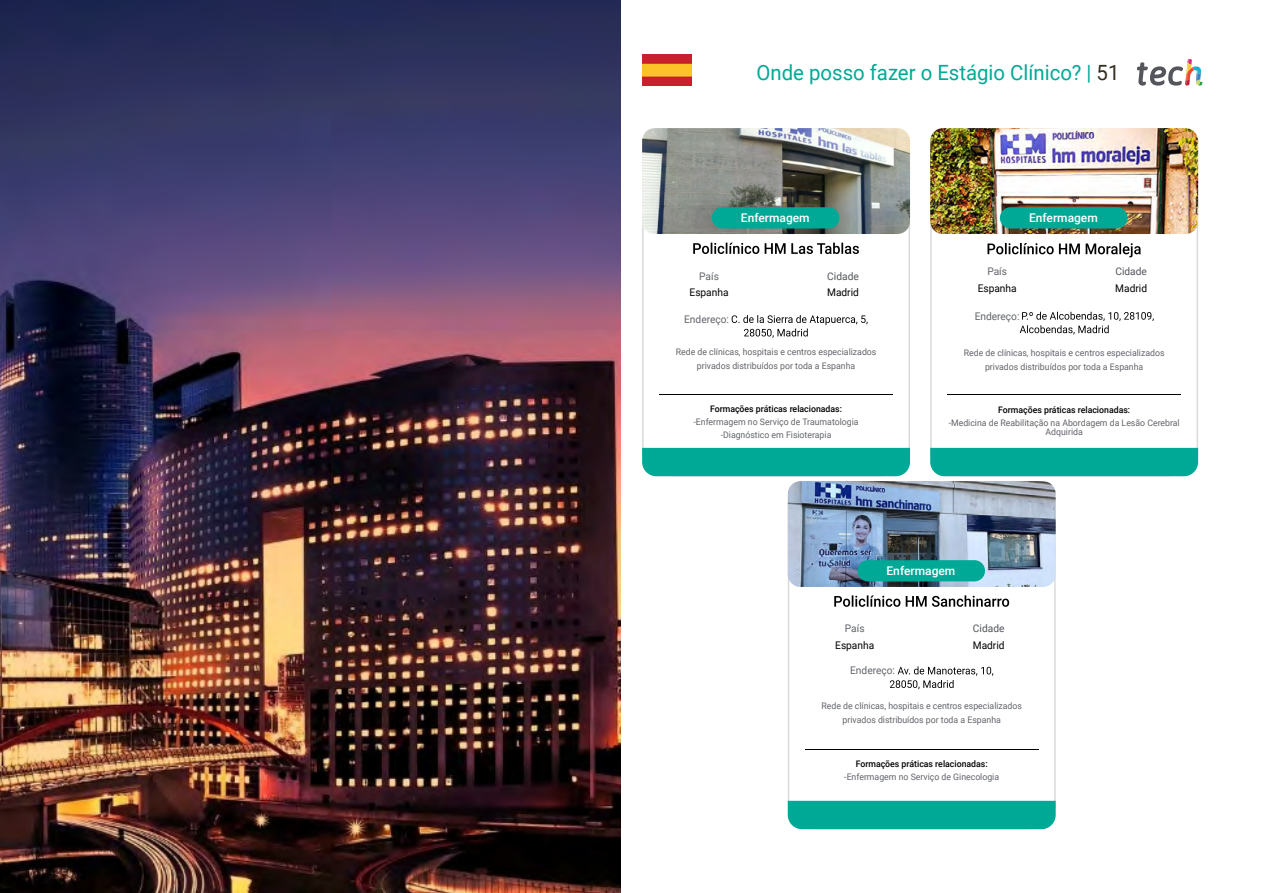
<style>
.page{position:relative;width:1263px;height:893px;background:#fff}
.page>*{position:absolute;margin:0;border:0;box-sizing:border-box;transform-origin:0 0}
.t1{font:21px "Roboto";color:#00a996}
.t2{font:500 12px "Roboto";color:#fff}
.t3{font:10.5px "Roboto";color:#61646a}
.t4{font:10.5px "Roboto";color:#000}
.t5{font:10.5px "Roboto";color:#52555b}
.t6{font:9px/13.5px "Roboto";color:#61646a;text-align:center}
.t7{font:500 9px "Roboto";color:#000}
.s1{color:#312e20}
</style>
<div class="page">
<img style="left:642px;top:55px;width:49px;height:30px">
<svg style="left:1137px;top:59px;width:65px;height:27px"></svg>
<img style="left:0;top:0;width:621px;height:893px">
<svg style="left:642px;top:234px;width:269px;height:243px"></svg>
<img style="left:642px;top:128px;width:268px;height:106px">
<div style="left:712px;top:207px;width:127px;height:21px;background:#00a996;border-radius:11px"></div>
<div style="left:642px;top:448px;width:268px;height:28px;background:#00a996"></div>
<hr style="left:659px;top:394px;width:234px;height:1px;background:#000">
<svg style="left:693px;top:243px;width:166px;height:11px"></svg>
<svg style="left:732px;top:315px;width:135px;height:23px"></svg>
<svg style="left:930px;top:139px;width:269px;height:338px"></svg>
<img style="left:930px;top:128px;width:268px;height:106px">
<div style="left:1000px;top:207px;width:127px;height:21px;background:#00a996;border-radius:11px"></div>
<div style="left:930px;top:448px;width:268px;height:28px;background:#00a996"></div>
<hr style="left:947px;top:394px;width:234px;height:1px;background:#000">
<svg style="left:987px;top:243px;width:154px;height:14px"></svg>
<svg style="left:1020px;top:312px;width:134px;height:23px"></svg>
<svg style="left:787px;top:492px;width:269px;height:338px"></svg>
<img style="left:788px;top:481px;width:268px;height:106px">
<div style="left:857px;top:560px;width:128px;height:21px;background:#00a996;border-radius:11px"></div>
<div style="left:788px;top:801px;width:268px;height:28px;background:#00a996"></div>
<hr style="left:805px;top:749px;width:233px;height:1px;background:#000">
<svg style="left:834px;top:595px;width:175px;height:12px"></svg>
<svg style="left:890px;top:666px;width:103px;height:23px"></svg>
<h1 class="t1" style="left:756px;top:57px;width:364px">Onde posso fazer o Estágio Clínico? | <span class="s1">51</span></h1>
<h2 class="t2" style="left:741px;top:210px;width:70px">Enfermagem</h2>
<h2 class="t2" style="left:1029px;top:210px;width:70px">Enfermagem</h2>
<p class="t3" style="left:699px;top:268px;width:21px">País</p>
<p class="t4" style="left:689px;top:285px;width:41px">Espanha</p>
<p class="t5" style="left:827px;top:268px;width:33px">Cidade</p>
<p class="t4" style="left:827px;top:285px;width:33px">Madrid</p>
<p class="t3" style="left:987px;top:264px;width:21px">País</p>
<p class="t4" style="left:978px;top:280px;width:41px">Espanha</p>
<p class="t5" style="left:1115px;top:264px;width:33px">Cidade</p>
<p class="t4" style="left:1115px;top:280px;width:33px">Madrid</p>
<p class="t3" style="left:684px;top:312px;width:46px">Endereço:</p>
<p class="t6" style="left:676px;top:345px;width:202px">Rede de clínicas, hospitais e centros especializados privados distribuídos por toda a Espanha</p>
<p class="t7" style="left:710px;top:402px;width:134px">Formações práticas relacionadas:</p>
<p class="t6" style="left:693px;top:415px;width:167px">-Enfermagem no Serviço de Traumatologia -Diagnóstico em Fisioterapia</p>
<p class="t3" style="left:975px;top:308px;width:46px">Endereço:</p>
<p class="t6" style="left:964px;top:346px;width:202px">Rede de clínicas, hospitais e centros especializados privados distribuídos por toda a Espanha</p>
<p class="t7" style="left:998px;top:403px;width:134px">Formações práticas relacionadas:</p>
<p class="t6" style="left:949px;top:418px;width:233px;line-height:9px">-Medicina de Reabilitação na Abordagem da Lesão Cerebral<br>Adquirida</p>
<h2 class="t2" style="left:886px;top:563px;width:70px">Enfermagem</h2>
<p class="t3" style="left:845px;top:621px;width:21px">País</p>
<p class="t4" style="left:835px;top:638px;width:41px">Espanha</p>
<p class="t5" style="left:973px;top:621px;width:33px">Cidade</p>
<p class="t4" style="left:973px;top:638px;width:33px">Madrid</p>
<p class="t3" style="left:850px;top:663px;width:46px">Endereço:</p>
<p class="t6" style="left:821px;top:699px;width:202px">Rede de clínicas, hospitais e centros especializados privados distribuídos por toda a Espanha</p>
<p class="t7" style="left:856px;top:757px;width:134px">Formações práticas relacionadas:</p>
<p class="t6" style="left:844px;top:770px;width:156px">-Enfermagem no Serviço de Ginecologia</p>
</div>
